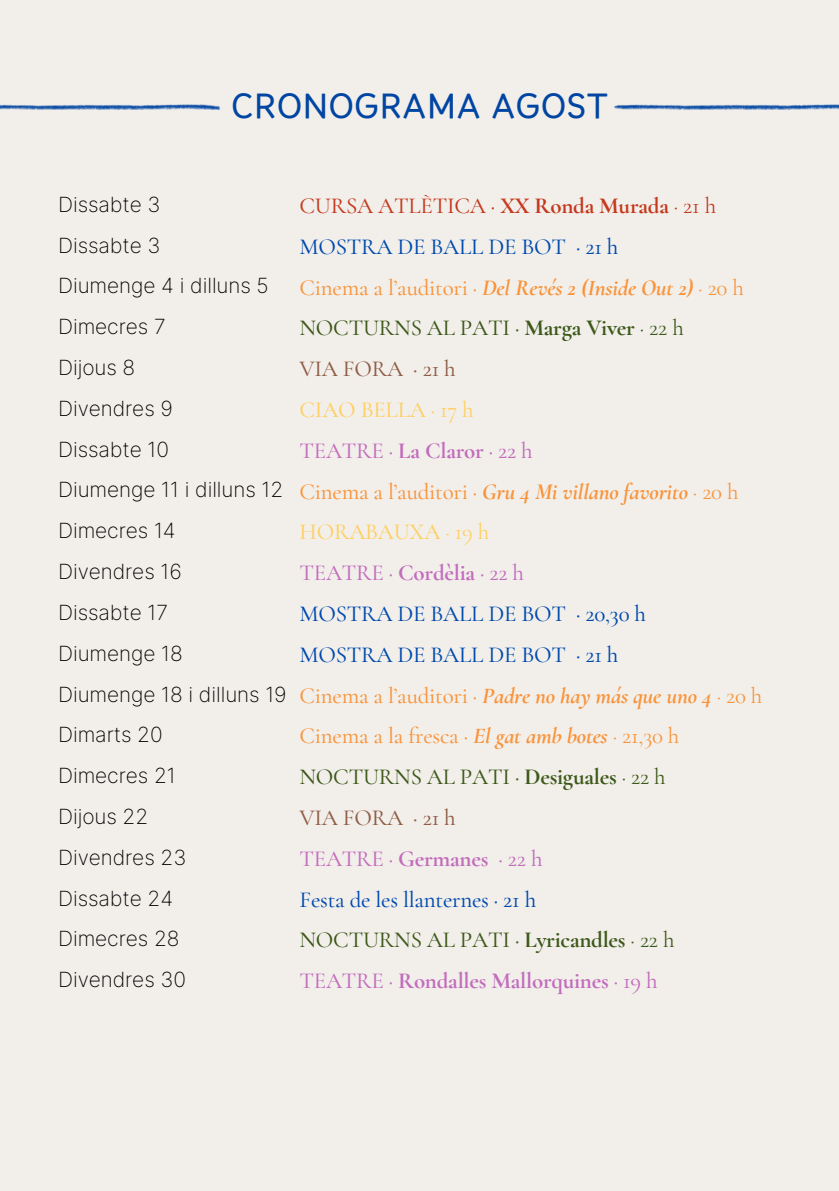
<style>
.page{position:relative;width:839px;height:1191px;background:#fff}
.page>*{position:absolute;margin:0;border:0;box-sizing:border-box;transform-origin:0 0}
.t1{font:34px "Borel";color:#0045a2}
.t2{font:italic 700 23px "Cormorant Garamond";letter-spacing:-.01em;color:#f9943b}
.t3{font:500 23px/40.8px "Cormorant Garamond";letter-spacing:-.01em;color:#004aad}
.t4{font:500 23px "Cormorant Garamond";letter-spacing:-.01em;color:#3d5919}
.t5{font:500 23px "Cormorant Garamond";letter-spacing:-.01em;color:#c26dbc}
.t6{font:500 23px "Cormorant Garamond";letter-spacing:-.01em;color:#f9943b}
.t7{font:700 23px "Cormorant Garamond";letter-spacing:-.01em;color:#c26dbc}
.t8{font:500 23px "Cormorant Garamond";letter-spacing:-.01em;color:#c4391d}
.t9{font:500 23px "Cormorant Garamond";letter-spacing:-.01em;color:#ffcf60}
.t10{font:500 23px "Cormorant Garamond";letter-spacing:-.01em;color:#8f5d46}
.t11{font:200 21px "Inter";letter-spacing:-.005em;color:#000}
.s1{font-weight:700}
.s2{font-weight:400}
.s3{font-weight:500;font-style:normal}
.s4{font-weight:400;font-style:normal}
.s5{font-weight:700;font-style:italic}
.s6{color:#3d5919}
.s7{font-weight:700;color:#3d5919}
.s8{font-weight:400;color:#3d5919}
.s9{font-weight:500}
</style>
<div class="page">
<div style="left:0;top:0;width:838px;height:1191px;background:#f2efeb"></div>
<svg style="left:614px;top:105px;width:224px;height:5px"></svg>
<svg style="left:0;top:105px;width:221px;height:5px"></svg>
<p class="t1" style="left:231px;top:86px;width:378px">CRONOGRAMA AGOST</p>
<p class="t11" style="left:58px;top:192px;width:104px">Dissabte 3</p>
<h1 class="t11" style="left:58px;top:232px;width:104px">Dissabte 3</h1>
<p class="t11" style="left:58px;top:273px;width:212px">Diumenge 4 i dilluns 5</p>
<p class="t11" style="left:58px;top:314px;width:109px">Dimecres 7</p>
<p class="t11" style="left:58px;top:355px;width:79px">Dijous 8</p>
<p class="t11" style="left:58px;top:396px;width:116px">Divendres 9</p>
<p class="t11" style="left:58px;top:436px;width:112px">Dissabte 10</p>
<p class="t11" style="left:58px;top:477px;width:227px">Diumenge 11 i dilluns 12</p>
<p class="t11" style="left:58px;top:518px;width:119px">Dimecres 14</p>
<p class="t11" style="left:58px;top:559px;width:125px">Divendres 16</p>
<p class="t11" style="left:58px;top:600px;width:111px">Dissabte 17</p>
<p class="t11" style="left:58px;top:640px;width:126px">Diumenge 18</p>
<p class="t11" style="left:58px;top:681px;width:230px">Diumenge 18 i dilluns 19</p>
<p class="t11" style="left:58px;top:722px;width:106px">Dimarts 20</p>
<p class="t11" style="left:58px;top:763px;width:119px">Dimecres 21</p>
<p class="t11" style="left:58px;top:804px;width:92px">Dijous 22</p>
<p class="t11" style="left:58px;top:844px;width:130px">Divendres 23</p>
<p class="t11" style="left:58px;top:885px;width:116px">Dissabte 24</p>
<p class="t11" style="left:58px;top:926px;width:123px">Dimecres 28</p>
<p class="t11" style="left:58px;top:967px;width:129px">Divendres 30</p>
<p class="t8" style="left:299px;top:192px;width:418px">CURSA ATLÈTICA · <span class="s1">XX Ronda Murada</span> <span class="s2">· 21 h</span></p>
<p class="t3" style="left:299px;top:226px;width:320px">MOSTRA DE BALL DE BOT · 21 h</p>
<p class="t2" style="left:299px;top:273px;width:446px"><span class="s3">Cinema a l’auditori ·</span> Del Revés 2 (Inside Out 2) <span class="s4">· 20 h</span></p>
<p class="t4" style="left:299px;top:314px;width:386px">NOCTURNS AL PATI · <span class="s1">Marga Viver</span> <span class="s2">· 22 h</span></p>
<p class="t10" style="left:299px;top:355px;width:158px">VIA FORA · 21 h</p>
<p class="t9" style="left:299px;top:396px;width:176px">CIAO BELLA · <span class="s2">17 h</span></p>
<p class="t5" style="left:299px;top:436px;width:235px">TEATRE · <span class="s1">La Claror</span> · 22 h</p>
<p class="t2" style="left:299px;top:477px;width:440px"><span class="s3">Cinema a l’auditori ·</span> Gru 4 Mi villano favorito <span class="s4">· 20 h</span></p>
<p class="t9" style="left:299px;top:518px;width:191px">HORABAUXA <span class="s2">· 19 h</span></p>
<p class="t5" style="left:299px;top:559px;width:226px">TEATRE · <span class="s1">Cordèlia</span> · 22 h</p>
<p class="t3" style="left:299px;top:593px;width:348px">MOSTRA DE BALL DE BOT · 20,30 h</p>
<p class="t3" style="left:299px;top:634px;width:320px">MOSTRA DE BALL DE BOT · 21 h</p>
<p class="t2" style="left:299px;top:681px;width:464px"><span class="s3">Cinema a l’auditori ·</span> Padre no hay más que uno 4 <span class="s4">· 20 h</span></p>
<p class="t6" style="left:299px;top:722px;width:381px">Cinema a la fresca · <span class="s5">El gat amb botes</span> <span class="s2">· 21,30 h</span></p>
<p class="t4" style="left:299px;top:763px;width:367px">NOCTURNS AL PATI · <span class="s1">Desiguales</span> <span class="s2">· 22 h</span></p>
<p class="t10" style="left:299px;top:804px;width:158px">VIA FORA · 21 h</p>
<p class="t5" style="left:299px;top:845px;width:244px">TEATRE · <span class="s1">Germanes</span> · 22 h</p>
<p class="t3" style="left:299px;top:879px;width:376px">Festa de les llanternes · 21 h<br><span class="s6">NOCTURNS AL PATI ·</span> <span class="s7">Lyricandles</span> <span class="s8">· 22 h</span></p>
<p class="t7" style="left:299px;top:967px;width:359px"><span class="s9">TEATRE ·</span> Rondalles Mallorquines <span class="s9">· 19 h</span></p>
</div>
